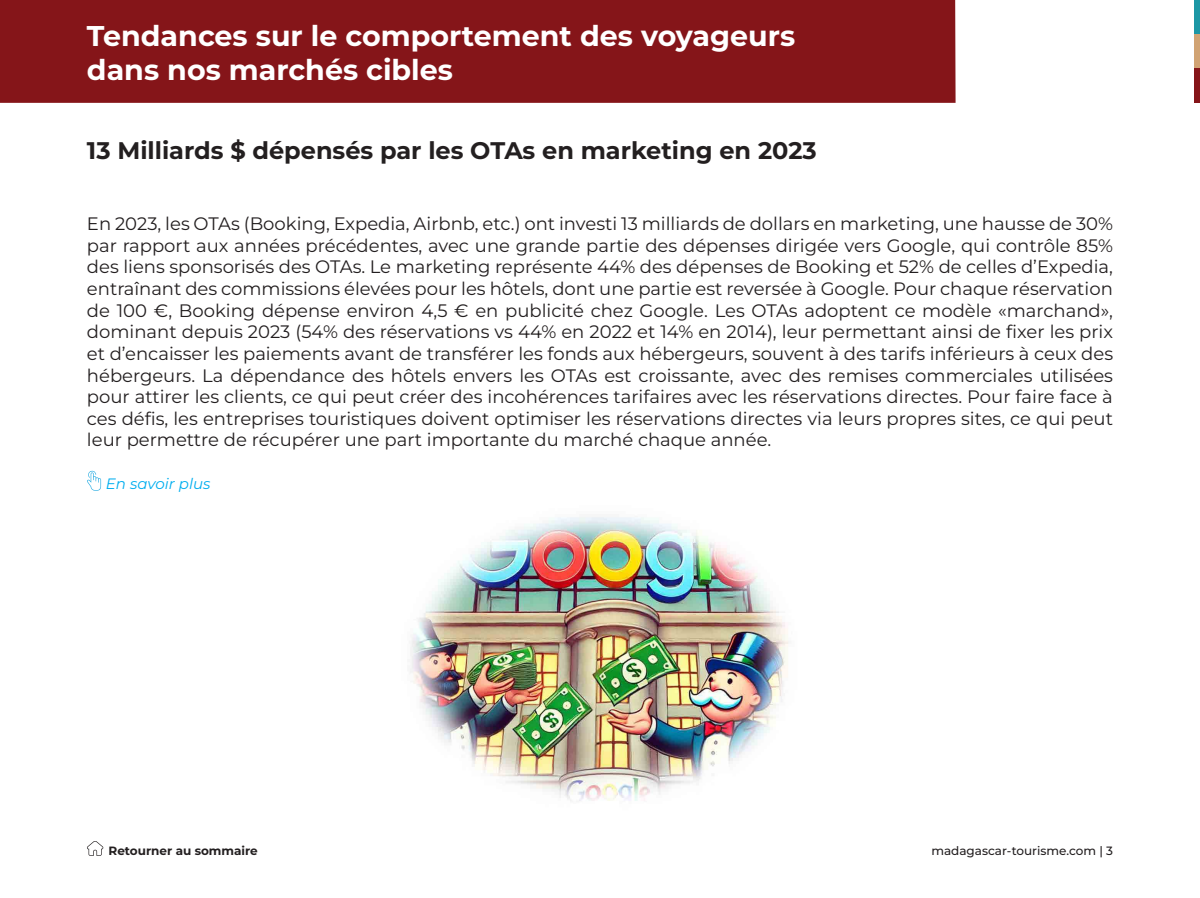
<style>
.page{position:relative;width:1200px;height:898px;background:#fff}
.page>*{position:absolute;margin:0;border:0;box-sizing:border-box;transform-origin:0 0}
.Theme{font:700 28.5px/34.2px "Montserrat";color:#fff}
.TITRE{font:700 24px "Montserrat";color:#231f20}
.texte{font:18px/21.6px "Montserrat";color:#231f20;text-align:justify}
.en_savoir_plu{font:italic 15px "Montserrat";color:#00aeef}
.t1{font:500 12px "Montserrat";color:#231f20}
.Retourner{font:700 12px "Montserrat";color:#231f20}
</style>
<div class="page">
<div style="left:1194px;top:0;width:5px;height:34px;background:#1d97a5"></div>
<div style="left:1194px;top:34px;width:5px;height:35px;background:#d1a373"></div>
<div style="left:1194px;top:69px;width:5px;height:34px;background:#851519"></div>
<div style="left:0;top:0;width:955px;height:103px;background:#851519"></div>
<svg style="left:87px;top:470px;width:14px;height:20px"></svg>
<svg style="left:87px;top:841px;width:16px;height:14px"></svg>
<img style="left:410px;top:517px;width:379px;height:284px">
<p class="Theme" style="left:87px;top:18px;width:709px">Tendances sur le comportement des voyageurs dans nos marchés cibles</p>
<p class="TITRE" style="left:87px;top:135px;width:731px">13 Milliards $ dépensés par les OTAs en marketing en 2023</p>
<p class="texte" style="left:87px;top:212px;width:1027px">En 2023, les OTAs (Booking, Expedia, Airbnb, etc.) ont investi 13 milliards de dollars en marketing, une hausse de 30% par rapport aux années précédentes, avec une grande partie des dépenses dirigée vers Google, qui contrôle 85% des liens sponsorisés des OTAs. Le marketing représente 44% des dépenses de Booking et 52% de celles d’Expedia, entraînant des commissions élevées pour les hôtels, dont une partie est reversée à Google. Pour chaque réservation de 100 €, Booking dépense environ 4,5 € en publicité chez Google. Les OTAs adoptent ce modèle «marchand», dominant depuis 2023 (54% des réservations vs 44% en 2022 et 14% en 2014), leur permettant ainsi de fixer les prix et d’encaisser les paiements avant de transférer les fonds aux hébergeurs, souvent à des tarifs inférieurs à ceux des hébergeurs. La dépendance des hôtels envers les OTAs est croissante, avec des remises commerciales utilisées pour attirer les clients, ce qui peut créer des incohérences tarifaires avec les réservations directes. Pour faire face à ces défis, les entreprises touristiques doivent optimiser les réservations directes via leurs propres sites, ce qui peut leur permettre de récupérer une part importante du marché chaque année.</p>
<p class="en_savoir_plu" style="left:106px;top:473px;width:106px">En savoir plus</p>
<p class="Retourner" style="left:108px;top:842px;width:151px">Retourner au sommaire</p>
<p class="t1" style="left:931px;top:842px;width:183px">madagascar-tourisme.com | 3</p>
</div>
